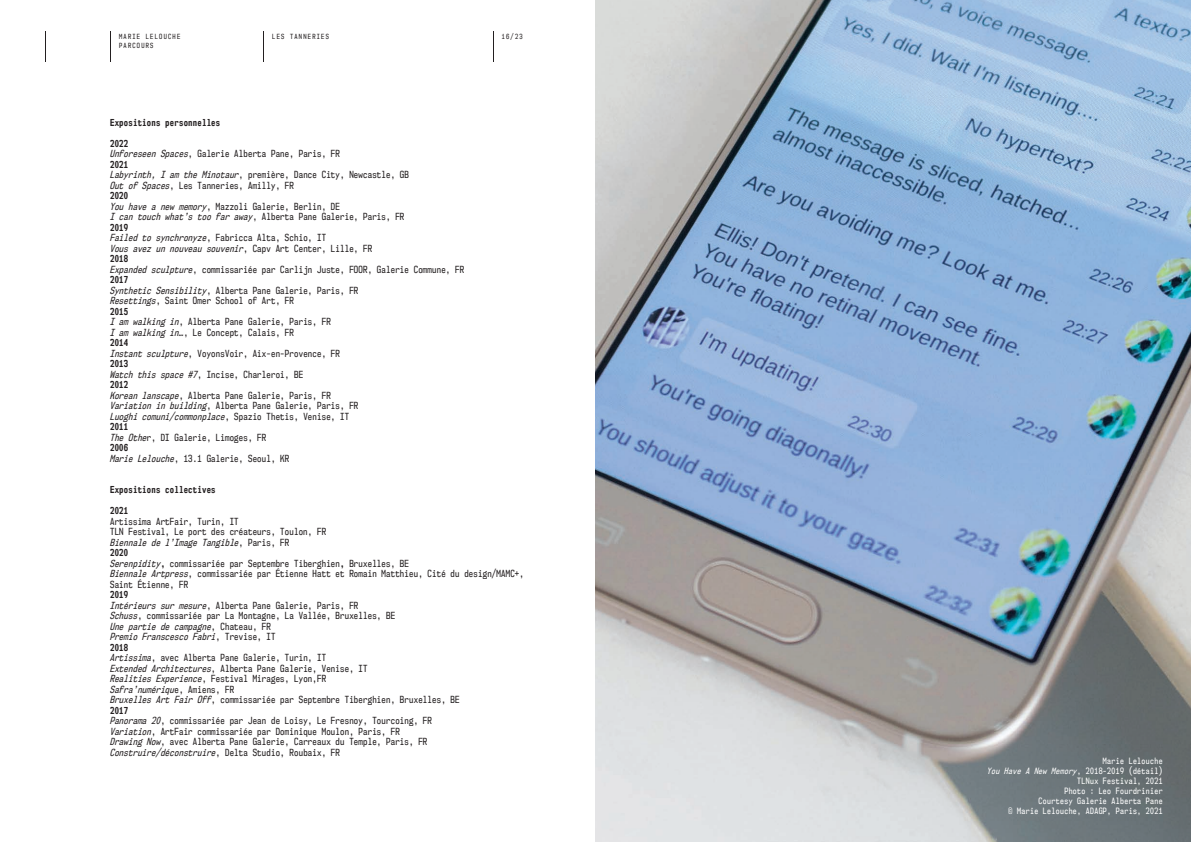
<style>
.page{position:relative;width:1191px;height:842px;background:#fff}
.page>*{position:absolute;margin:0;border:0;box-sizing:border-box;transform-origin:0 0}
.t1{font:9px/10.5px "NK57 Monospace Cd Rg";letter-spacing:.025em;color:#231f20}
.t2{font:700 9px "NK57 Monospace Cd Rg";letter-spacing:.025em;color:#231f20}
.t3{font:8px/10px "NK57 Monospace Cd Rg";letter-spacing:.05em;color:#fff;text-align:right}
.t4{font:6.5px "NK57 Monospace Cd Rg";letter-spacing:.2em;color:#231f20}
.s1{font-weight:700}
.s2{font-style:italic}
</style>
<div class="page">
<hr style="left:110px;top:31px;width:1px;height:30px;background:#231f20">
<hr style="left:263px;top:31px;width:1px;height:30px;background:#231f20">
<hr style="left:45px;top:31px;width:1px;height:30px;background:#231f20">
<hr style="left:493px;top:31px;width:1px;height:30px;background:#231f20">
<img style="left:595px;top:0;width:596px;height:842px">
<p class="t4" style="left:119px;top:33px;width:63px">MARIE LELOUCHE</p>
<p class="t4" style="left:272px;top:33px;width:58px">LES TANNERIES</p>
<p class="t4" style="left:119px;top:42px;width:36px">PARCOURS</p>
<p class="t4" style="left:501px;top:33px;width:22px">16/23</p>
<p class="t2" style="left:110px;top:117px;width:112px">Expositions personnelles</p>
<p class="t1" style="left:110px;top:138px;width:355px"><span class="s1">2022<br></span><span class="s2">Unforeseen Spaces</span>, Galerie Alberta Pane, Paris, FR<br><span class="s1">2021<br></span><span class="s2">Labyrinth, I am the Minotaur</span>, première, Dance City, Newcastle, GB<br><span class="s2">Out of Spaces</span>, Les Tanneries, Amilly, FR<br><span class="s1">2020<br></span><span class="s2">You have a new memory</span>, Mazzoli Galerie, Berlin, DE<br><span class="s2">I can touch what’s too far away</span>, Alberta Pane Galerie, Paris, FR<br><span class="s1">2019<br></span><span class="s2">Failed to synchronyze</span>, Fabricca Alta, Schio, IT<br><span class="s2">Vous avez un nouveau souvenir</span>, Capv Art Center, Lille, FR<br><span class="s1">2018<br></span><span class="s2">Expanded sculpture</span>, commissariée par Carlijn Juste, FOOR, Galerie Commune, FR <span class="s1">2017<br></span><span class="s2">Synthetic Sensibility</span>, Alberta Pane Galerie, Paris, FR<br><span class="s2">Resettings</span>, Saint Omer School of Art, FR<br><span class="s1">2015<br></span><span class="s2">I am walking in</span>, Alberta Pane Galerie, Paris, FR<br><span class="s2">I am walking in…</span>, Le Concept, Calais, FR<br><span class="s1">2014<br></span><span class="s2">Instant sculpture</span>, VoyonsVoir, Aix-en-Provence, FR<br><span class="s1">2013<br></span><span class="s2">Watch this space #7</span>, Incise, Charleroi, BE<br><span class="s1">2012<br></span><span class="s2">Korean lanscape</span>, Alberta Pane Galerie, Paris, FR<br><span class="s2">Variation in building</span>, Alberta Pane Galerie, Paris, FR<br><span class="s2">Luoghi comuni/commonplace</span>, Spazio Thetis, Venise, IT<br><span class="s1">2011<br></span><span class="s2">The Othe</span>r, DI Galerie, Limoges, FR<br><span class="s1">2006<br></span><span class="s2">Marie Lelouche</span>, 13.1 Galerie, Seoul, KR</p>
<p class="t2" style="left:110px;top:484px;width:107px">Expositions collectives</p>
<p class="t2" style="left:110px;top:505px;width:20px">2021</p>
<p class="t1" style="left:110px;top:516px;width:415px">Artissima ArtFair, Turin, IT<br>TLN Festival, Le port des créateurs, Toulon, FR<br><span class="s2">Biennale de l’Image Tangible</span>, Paris, FR<br><span class="s1">2020<br></span><span class="s2">Serenpidity</span><span class="s1">,</span> commissariée par Septembre Tiberghien<span class="s1">,</span> Bruxelles, BE<br><span class="s2">Biennale Artpress</span>, commissariée par Étienne Hatt et Romain Matthieu, Cité du design/MAMC+, Saint Étienne, FR</p>
<p class="t1" style="left:110px;top:589px;width:351px"><span class="s1">2019<br></span><span class="s2">Intérieurs sur mesure</span>, Alberta Pane Galerie, Paris, FR<br><span class="s2">Schuss</span>, commissariée par La Montagne, La Vallée, Bruxelles, BE<br><span class="s2">Une partie de campagne</span>, Chateau, FR<br><span class="s2">Premio Franscesco Fabri</span>, Trevise, IT<br><span class="s1">2018<br></span><span class="s2">Artissima</span>, avec Alberta Pane Galerie, Turin, IT<br><span class="s2">Extended Architectures</span>, Alberta Pane Galerie, Venise, IT<br><span class="s2">Realities Experience</span>, Festival Mirages, Lyon,FR<br><span class="s2">Safra’numériqu</span>e, Amiens, FR<br><span class="s2">Bruxelles Art Fair Off</span>, commissariée par Septembre Tiberghien, Bruxelles, BE <span class="s1">2017<br></span><span class="s2">Panorama 20</span>, commissariée par Jean de Loisy, Le Fresnoy, Tourcoing, FR <span class="s2">Variation</span>, ArtFair commissariée par Dominique Moulon, Paris, FR<br><span class="s2">Drawing Now</span>, avec Alberta Pane Galerie, Carreaux du Temple, Paris, FR <span class="s2">Construire/déconstruire</span>, Delta Studio, Roubaix, FR</p>
<p class="t3" style="left:987px;top:755px;width:177px">Marie Lelouche<br><span class="s2">You Have A New Memory</span>, 2018-2019 (détail)<br>TLNux Festival, 2021<br>Photo : Leo Fourdrinier<br>Courtesy Galerie Alberta Pane<br>© Marie Lelouche, ADAGP, Paris, 2021</p>
</div>
